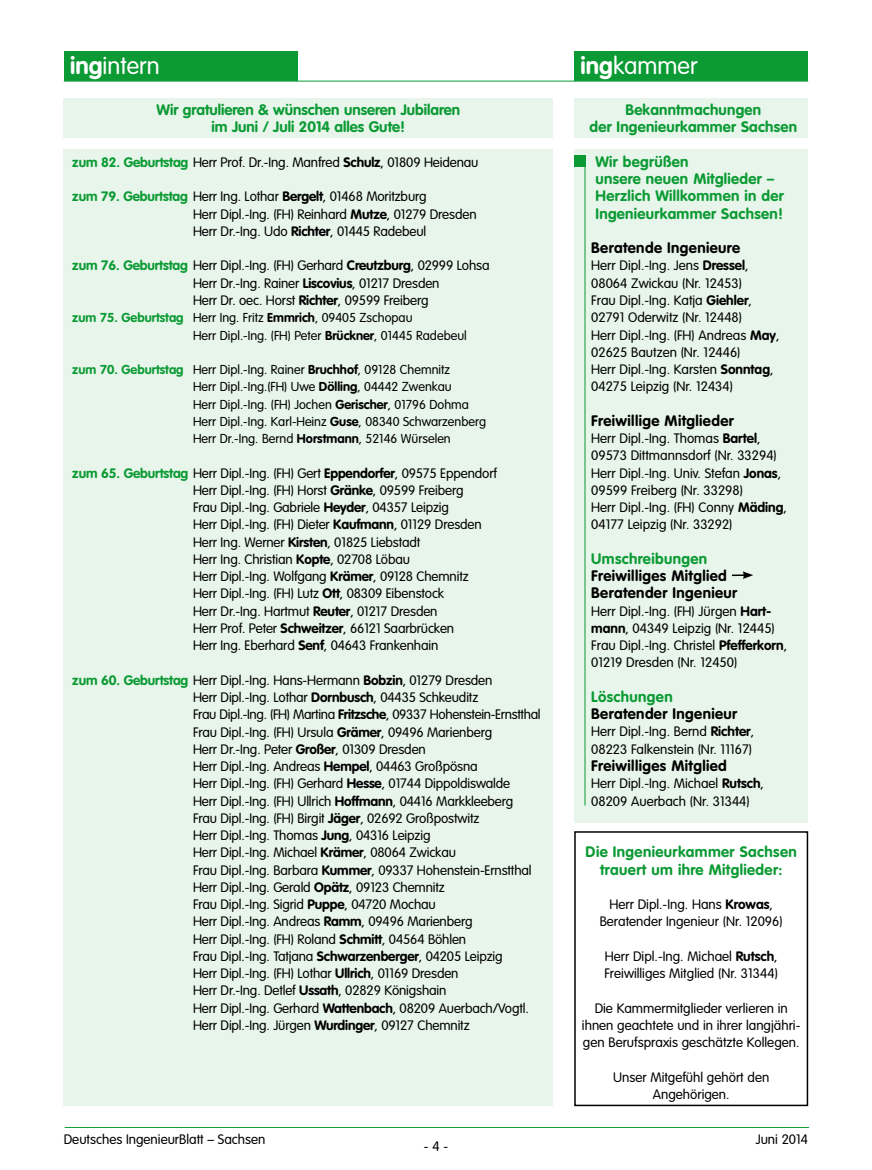
<style>
.page{position:relative;width:872px;height:1170px;background:#fff}
.page>*{position:absolute;margin:0;border:0;box-sizing:border-box;transform-origin:0 0}
.t1{font:300 24px "VAG Rounded";color:#fff}
.t2{font:700 15px/17.2px "VAG Rounded";letter-spacing:.02em;color:#0b9a33;text-align:center}
.t3{font:700 15px/17.2px "VAG Rounded";letter-spacing:.025em;color:#000}
.t4{font:700 15px/17.2px "VAG Rounded";color:#0b9a33;text-align:center}
.t5{font:300 13.5px/17.2px "VAG Rounded";letter-spacing:-.01em;color:#000}
.t6{font:300 12.75px/17.2px "VAG Rounded";color:#000}
.s1{font-weight:700}
.s2{font-weight:700;color:#0b9a33}
</style>
<div class="page">
<div style="left:64px;top:150px;width:489px;height:956px;background:#e7f5eb"></div>
<div style="left:64px;top:51px;width:234px;height:30px;background:#0b9a33"></div>
<hr style="left:64px;top:81px;width:744px;height:1px;background:#0b9a33">
<div style="left:574px;top:51px;width:234px;height:30px;background:#0b9a33"></div>
<hr style="left:65px;top:1126px;width:744px;height:1px;background:#0b9a33">
<div style="left:574px;top:98px;width:234px;height:40px;background:#e7f5eb"></div>
<div style="left:574px;top:150px;width:234px;height:672px;background:#e7f5eb"></div>
<svg style="left:732px;top:571px;width:21px;height:8px"></svg>
<hr style="left:584px;top:156px;width:1px;height:649px;background:#0b9a33">
<div style="left:574px;top:156px;width:11px;height:11px;background:#0b9a33"></div>
<div style="left:574px;top:831px;width:234px;height:275px;border:2px solid #000"></div>
<div style="left:64px;top:98px;width:489px;height:40px;background:#e7f5eb"></div>
<h1 class="t1" style="left:70px;top:52px;width:91px"><span class="s1">ing</span>intern</h1>
<h1 class="t1" style="left:580px;top:52px;width:118px"><span class="s1">ing</span>kammer</h1>
<p class="t2" style="left:589px;top:101px;width:209px">Bekanntmachungen<br>der Ingenieurkammer Sachsen</p>
<p class="t4" style="left:157px;top:101px;width:305px">Wir gratulieren &amp; wünschen unseren Jubilaren im Juni / Juli 2014 alles Gute!</p>
<p class="t5" style="left:72px;top:153px;width:408px"><span class="s2">zum 82. Geburtstag</span> Herr Prof. Dr.-Ing. Manfred <span class="s1">Schulz</span>, 01809 Heidenau</p>
<p class="t5" style="left:193px;top:188px;width:285px;text-indent:-121px"><span class="s2">zum 79. Geburtstag</span> Herr Ing. Lothar <span class="s1">Bergelt</span>, 01468 Moritzburg<br>Herr Dipl.-Ing. (FH) Reinhard <span class="s1">Mutze</span>, 01279 Dresden<br>Herr Dr.-Ing. Udo <span class="s1">Richter</span>, 01445 Radebeul</p>
<p class="t5" style="left:193px;top:257px;width:298px;text-indent:-121px"><span class="s2">zum 76. Geburtstag</span> Herr Dipl.-Ing. (FH) Gerhard <span class="s1">Creutzburg</span>, 02999 Lohsa<br>Herr Dr.-Ing. Rainer <span class="s1">Liscovius</span>, 01217 Dresden<br>Herr Dr. oec. Horst <span class="s1">Richter</span>, 09599 Freiberg</p>
<p class="t6" style="left:193px;top:309px;width:275px;text-indent:-121px"><span class="s2">zum 75. Geburtstag</span> Herr Ing. Fritz <span class="s1">Emmrich</span>, 09405 Zschopau<br>Herr Dipl.-Ing. (FH) Peter <span class="s1">Brückner</span>, 01445 Radebeul</p>
<p class="t6" style="left:193px;top:361px;width:295px;text-indent:-121px"><span class="s2">zum 70. Geburtstag</span> Herr Dipl.-Ing. Rainer <span class="s1">Bruchhof</span>, 09128 Chemnitz<br>Herr Dipl.-Ing.(FH) Uwe <span class="s1">Dölling</span>, 04442 Zwenkau<br>Herr Dipl.-Ing. (FH) Jochen <span class="s1">Gerischer</span>, 01796 Dohma Herr Dipl.-Ing. Karl-Heinz <span class="s1">Guse</span>, 08340 Schwarzenberg Herr Dr.-Ing. Bernd <span class="s1">Horstmann</span>, 52146 Würselen</p>
<p class="t5" style="left:193px;top:464px;width:305px;text-indent:-121px"><span class="s2">zum 65. Geburtstag</span> Herr Dipl.-Ing. (FH) Gert <span class="s1">Eppendorfer</span>, 09575 Eppendorf Herr Dipl.-Ing. (FH) Horst <span class="s1">Gränke</span>, 09599 Freiberg<br>Frau Dipl.-Ing. Gabriele <span class="s1">Heyder</span>, 04357 Leipzig<br>Herr Dipl.-Ing. (FH) Dieter <span class="s1">Kaufmann</span>, 01129 Dresden Herr Ing. Werner <span class="s1">Kirsten</span>, 01825 Liebstadt<br>Herr Ing. Christian <span class="s1">Kopte</span>, 02708 Löbau<br>Herr Dipl.-Ing. Wolfgang <span class="s1">Krämer</span>, 09128 Chemnitz<br>Herr Dipl.-Ing. (FH) Lutz <span class="s1">Ott</span>, 08309 Eibenstock<br>Herr Dr.-Ing. Hartmut <span class="s1">Reuter</span>, 01217 Dresden<br>Herr Prof. Peter <span class="s1">Schweitzer</span>, 66121 Saarbrücken<br>Herr Ing. Eberhard <span class="s1">Senf</span>, 04643 Frankenhain</p>
<p class="t5" style="left:193px;top:671px;width:349px;text-indent:-121px"><span class="s2">zum 60. Geburtstag</span> Herr Dipl.-Ing. Hans-Hermann <span class="s1">Bobzin</span>, 01279 Dresden<br>Herr Dipl.-Ing. Lothar <span class="s1">Dornbusch</span>, 04435 Schkeuditz<br>Frau Dipl.-Ing. (FH) Martina <span class="s1">Fritzsche</span>, 09337 Hohenstein-Ernstthal Frau Dipl.-Ing. (FH) Ursula <span class="s1">Grämer</span>, 09496 Marienberg<br>Herr Dr.-Ing. Peter <span class="s1">Großer</span>, 01309 Dresden<br>Herr Dipl.-Ing. Andreas <span class="s1">Hempel</span>, 04463 Großpösna<br>Herr Dipl.-Ing. (FH) Gerhard <span class="s1">Hesse</span>, 01744 Dippoldiswalde<br>Herr Dipl.-Ing. (FH) Ullrich <span class="s1">Hoffmann</span>, 04416 Markkleeberg Frau Dipl.-Ing. (FH) Birgit <span class="s1">Jäger</span>, 02692 Großpostwitz<br>Herr Dipl.-Ing. Thomas <span class="s1">Jung</span>, 04316 Leipzig<br>Herr Dipl.-Ing. Michael <span class="s1">Krämer</span>, 08064 Zwickau<br>Frau Dipl.-Ing. Barbara <span class="s1">Kummer</span>, 09337 Hohenstein-Ernstthal Herr Dipl.-Ing. Gerald <span class="s1">Opätz</span>, 09123 Chemnitz<br>Frau Dipl.-Ing. Sigrid <span class="s1">Puppe</span>, 04720 Mochau<br>Herr Dipl.-Ing. Andreas <span class="s1">Ramm</span>, 09496 Marienberg<br>Herr Dipl.-Ing. (FH) Roland <span class="s1">Schmitt</span>, 04564 Böhlen<br>Frau Dipl.-Ing. Tatjana <span class="s1">Schwarzenberger</span>, 04205 Leipzig<br>Herr Dipl.-Ing. (FH) Lothar <span class="s1">Ullrich</span>, 01169 Dresden<br>Herr Dr.-Ing. Detlef <span class="s1">Ussath</span>, 02829 Königshain<br>Herr Dipl.-Ing. Gerhard <span class="s1">Wattenbach</span>, 08209 Auerbach/Vogtl.<br>Herr Dipl.-Ing. Jürgen <span class="s1">Wurdinger</span>, 09127 Chemnitz</p>
<p class="t2" style="left:595px;top:153px;width:190px;text-align:left">Wir begrüßen<br>unsere neuen Mitglieder –<br>Herzlich Willkommen in der<br>Ingenieurkammer Sachsen!</p>
<p class="t3" style="left:591px;top:239px;width:150px">Beratende Ingenieure</p>
<p class="t5" style="left:591px;top:257px;width:190px">Herr Dipl.-Ing. Jens <span class="s1">Dressel</span>,<br>08064 Zwickau (Nr. 12453)<br>Frau Dipl.-Ing. Katja <span class="s1">Giehler</span>,<br>02791 Oderwitz (Nr. 12448)<br>Herr Dipl.-Ing. (FH) Andreas <span class="s1">May</span>,<br>02625 Bautzen (Nr. 12446)<br>Herr Dipl.-Ing. Karsten <span class="s1">Sonntag</span>,<br>04275 Leipzig (Nr. 12434)</p>
<p class="t3" style="left:591px;top:412px;width:144px">Freiwillige Mitglieder</p>
<p class="t5" style="left:591px;top:429px;width:197px">Herr Dipl.-Ing. Thomas <span class="s1">Bartel</span>,<br>09573 Dittmannsdorf (Nr. 33294)<br>Herr Dipl.-Ing. Univ. Stefan <span class="s1">Jonas</span>,<br>09599 Freiberg (Nr. 33298)<br>Herr Dipl.-Ing. (FH) Conny <span class="s1">Mäding</span>,<br>04177 Leipzig (Nr. 33292)</p>
<p class="t2" style="left:591px;top:550px;width:118px">Umschreibungen</p>
<p class="t3" style="left:591px;top:567px;width:147px">Freiwilliges Mitglied<br>Beratender Ingenieur</p>
<p class="t5" style="left:591px;top:602px;width:197px">Herr Dipl.-Ing. (FH) Jürgen <span class="s1">Hart&shy;mann</span>, 04349 Leipzig (Nr. 12445)<br>Frau Dipl.-Ing. Christel <span class="s1">Pfefferkorn</span>, 01219 Dresden (Nr. 12450)</p>
<p class="t2" style="left:591px;top:688px;width:83px">Löschungen</p>
<p class="t3" style="left:591px;top:705px;width:147px">Beratender Ingenieur</p>
<p class="t5" style="left:591px;top:723px;width:164px">Herr Dipl.-Ing. Bernd <span class="s1">Richter</span>,<br>08223 Falkenstein (Nr. 11167)</p>
<p class="t3" style="left:591px;top:757px;width:137px">Freiwilliges Mitglied</p>
<p class="t5" style="left:591px;top:774px;width:174px">Herr Dipl.-Ing. Michael <span class="s1">Rutsch</span>,<br>08209 Auerbach (Nr. 31344)</p>
<p class="t2" style="left:585px;top:843px;width:213px">Die Ingenieurkammer Sachsen trauert um ihre Mitglieder:</p>
<p class="t5" style="left:599px;top:895px;width:184px;text-align:center">Herr Dipl.-Ing. Hans <span class="s1">Krowas</span>,<br>Beratender Ingenieur (Nr. 12096)</p>
<p class="t5" style="left:604px;top:947px;width:175px">Herr Dipl.-Ing. Michael <span class="s1">Rutsch</span>,<br>Freiwilliges Mitglied (Nr. 31344)</p>
<p class="t5" style="left:582px;top:999px;width:220px;text-align:center">Die Kammermitglieder verlieren in ihnen geachtete und in ihrer langjähri&shy;gen Berufspraxis geschätzte Kollegen.</p>
<p class="t5" style="left:613px;top:1068px;width:158px;text-align:center">Unser Mitgefühl gehört den<br>Angehörigen.</p>
<p class="t5" style="left:64px;top:1130px;width:203px">Deutsches IngenieurBlatt – Sachsen</p>
<p class="t5" style="left:755px;top:1130px;width:54px">Juni 2014</p>
<p class="t5" style="left:424px;top:1137px;width:26px">- 4 -</p>
</div>
